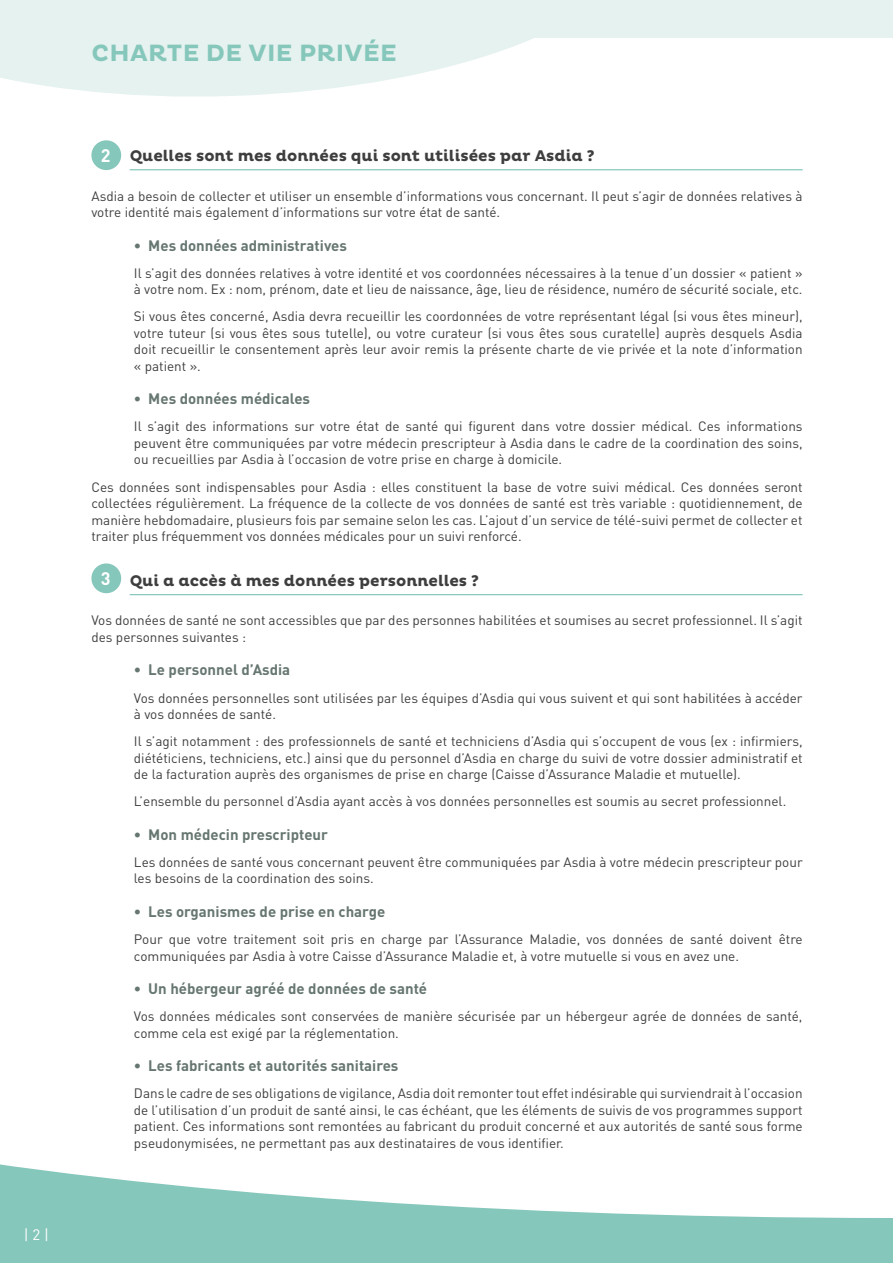
<style>
.page{position:relative;width:893px;height:1263px;background:#fff}
.page>*{position:absolute;margin:0;border:0;box-sizing:border-box;transform-origin:0 0}
.t1{font:700 24px "Pluto";letter-spacing:.015em;color:#86c7bb}
.t2{font:700 18px "DIN Pro";color:#fff}
.t3{font:700 15.75px "Pluto";color:#3e3e3f}
.t4{font:700 15px "DIN Pro";color:#667670}
.t5{font:15px "DIN Pro";color:#fff}
.t6{font:13.5px/16.5px "DIN Pro";color:#3e3e3f}
</style>
<div class="page">
<div style="left:0;top:0;width:893px;height:38px;background:#e5f2ef"></div>
<svg style="left:0;top:38px;width:533px;height:59px;fill:#e5f2ef"></svg>
<svg style="left:0;top:1164px;width:893px;height:99px;fill:#86c7bb"></svg>
<hr style="left:130px;top:169px;width:673px;height:1px;background:#86c7bb">
<hr style="left:130px;top:594px;width:673px;height:1px;background:#86c7bb">
<div style="left:91px;top:140px;width:30px;height:30px;background:#86c7bb;border-radius:50%"></div>
<div style="left:91px;top:563px;width:30px;height:30px;background:#86c7bb;border-radius:50%"></div>
<p class="t5" style="left:24px;top:1225px;width:27px">| 2 |</p>
<h1 class="t1" style="left:92px;top:39px;width:307px">CHARTE DE VIE PRIVÉE</h1>
<p class="t3" style="left:130px;top:146px;width:466px">Quelles sont mes données qui sont utilisées par Asdia ?</p>
<p class="t6" style="left:91px;top:187px;width:713px">Asdia a besoin de collecter et utiliser un ensemble d’informations vous concernant. Il peut s’agir de données relatives à votre identité mais également d’informations sur votre état de santé.</p>
<p class="t4" style="left:134px;top:235px;width:215px">• Mes données administratives</p>
<p class="t6" style="left:134px;top:264px;width:670px">Il s’agit des données relatives à votre identité et vos coordonnées nécessaires à la tenue d’un dossier « patient » à votre nom. Ex : nom, prénom, date et lieu de naissance, âge, lieu de résidence, numéro de sécurité sociale, etc.</p>
<p class="t6" style="left:134px;top:308px;width:670px;text-align:justify">Si vous êtes concerné, Asdia devra recueillir les coordonnées de votre représentant légal (si vous êtes mineur), votre tuteur (si vous êtes sous tutelle), ou votre curateur (si vous êtes sous curatelle) auprès desquels Asdia doit recueillir le consentement après leur avoir remis la présente charte de vie privée et la note d’information « patient ».</p>
<p class="t4" style="left:134px;top:389px;width:178px">• Mes données médicales</p>
<p class="t6" style="left:134px;top:418px;width:670px;text-align:justify">Il s’agit des informations sur votre état de santé qui figurent dans votre dossier médical. Ces informations peuvent être communiquées par votre médecin prescripteur à Asdia dans le cadre de la coordination des soins, ou recueillies par Asdia à l’occasion de votre prise en charge à domicile.</p>
<p class="t6" style="left:91px;top:478px;width:713px;text-align:justify">Ces données sont indispensables pour Asdia : elles constituent la base de votre suivi médical. Ces données seront collectées régulièrement. La fréquence de la collecte de vos données de santé est très variable : quotidiennement, de manière hebdomadaire, plusieurs fois par semaine selon les cas. L’ajout d’un service de télé-suivi permet de collecter et traiter plus fréquemment vos données médicales pour un suivi renforcé.</p>
<p class="t3" style="left:130px;top:571px;width:351px">Qui a accès à mes données personnelles ?</p>
<p class="t6" style="left:91px;top:612px;width:713px">Vos données de santé ne sont accessibles que par des personnes habilitées et soumises au secret professionnel. Il s’agit des personnes suivantes :</p>
<p class="t4" style="left:134px;top:660px;width:158px">• Le personnel d’Asdia</p>
<p class="t6" style="left:134px;top:689px;width:670px">Vos données personnelles sont utilisées par les équipes d’Asdia qui vous suivent et qui sont habilitées à accéder à vos données de santé.</p>
<p class="t6" style="left:134px;top:732px;width:670px;text-align:justify">Il s’agit notamment : des professionnels de santé et techniciens d’Asdia qui s’occupent de vous (ex : infirmiers, diététiciens, techniciens, etc.) ainsi que du personnel d’Asdia en charge du suivi de votre dossier administratif et de la facturation auprès des organismes de prise en charge (Caisse d’Assurance Maladie et mutuelle).</p>
<p class="t6" style="left:134px;top:793px;width:654px">L’ensemble du personnel d’Asdia ayant accès à vos données personnelles est soumis au secret professionnel.</p>
<p class="t4" style="left:134px;top:824px;width:196px">• Mon médecin prescripteur</p>
<p class="t6" style="left:134px;top:853px;width:670px">Les données de santé vous concernant peuvent être communiquées par Asdia à votre médecin prescripteur pour les besoins de la coordination des soins.</p>
<p class="t4" style="left:134px;top:901px;width:253px">• Les organismes de prise en charge</p>
<p class="t6" style="left:134px;top:930px;width:670px">Pour que votre traitement soit pris en charge par l’Assurance Maladie, vos données de santé doivent être communiquées par Asdia à votre Caisse d’Assurance Maladie et, à votre mutuelle si vous en avez une.</p>
<p class="t4" style="left:134px;top:978px;width:295px">• Un hébergeur agréé de données de santé</p>
<p class="t6" style="left:134px;top:1007px;width:670px">Vos données médicales sont conservées de manière sécurisée par un hébergeur agrée de données de santé, comme cela est exigé par la réglementation.</p>
<p class="t4" style="left:134px;top:1056px;width:266px">• Les fabricants et autorités sanitaires</p>
<p class="t6" style="left:134px;top:1085px;width:670px;text-align:justify">Dans le cadre de ses obligations de vigilance, Asdia doit remonter tout effet indésirable qui surviendrait à l’occasion de l’utilisation d’un produit de santé ainsi, le cas échéant, que les éléments de suivis de vos programmes support patient. Ces informations sont remontées au fabricant du produit concerné et aux autorités de santé sous forme pseudonymisées, ne permettant pas aux destinataires de vous identifier.</p>
<h2 class="t2" style="left:101px;top:143px;width:11px">2</h2>
<h2 class="t2" style="left:101px;top:566px;width:11px">3</h2>
</div>
